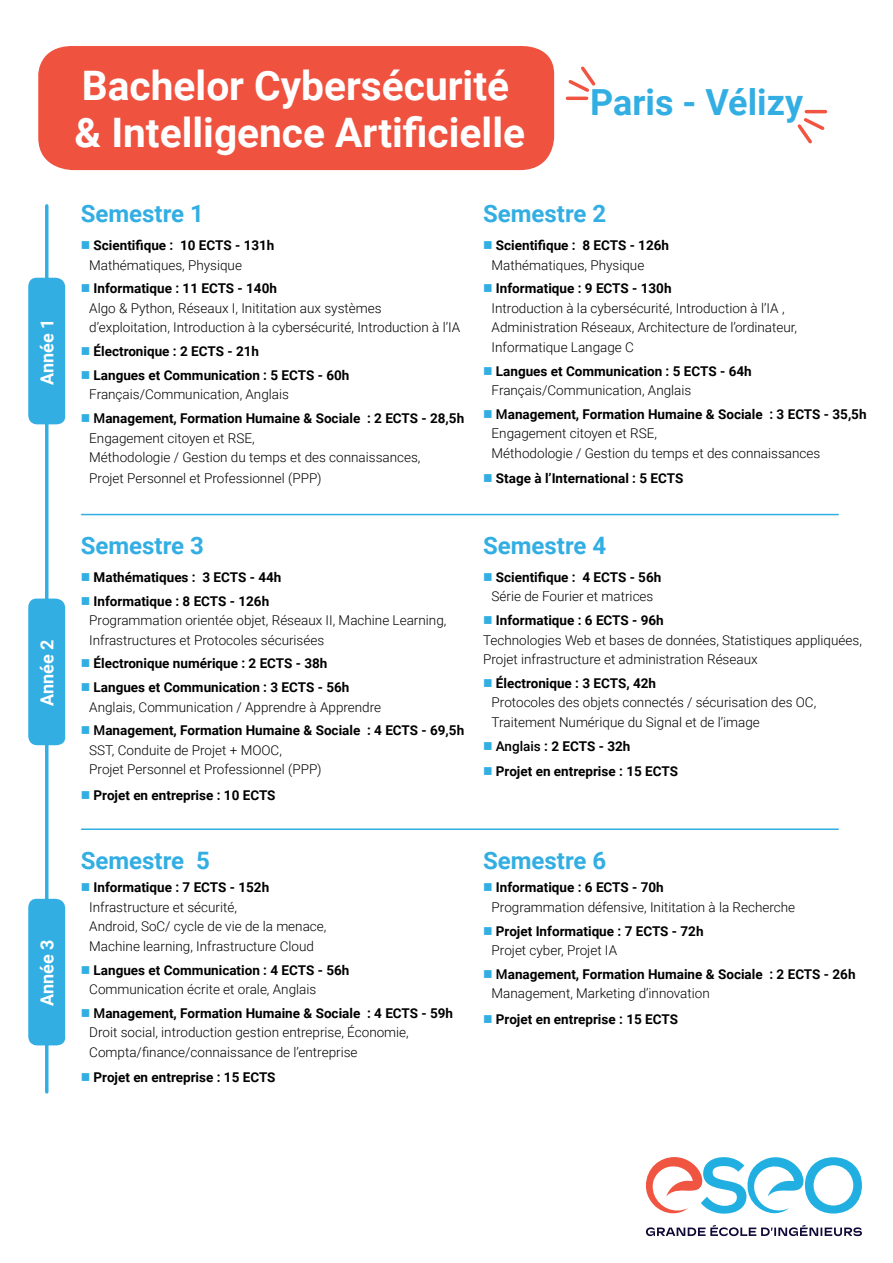
<style>
.page{position:relative;width:893px;height:1263px;background:#fff}
.page>*{position:absolute;margin:0;border:0;box-sizing:border-box;transform-origin:0 0}
.t1{font:700 40.65px "Roboto";color:#fff}
.t2{font:700 36px "Roboto";color:#32aee3}
.t3{font:700 24px "Roboto";color:#32aee3}
.t4{font:700 18px "Roboto";color:#fff}
.t5{font:300 13.5px/19.5px "Roboto";color:#000}
.t6{font:700 13.5px "Roboto";color:#000}
.s1{color:#32aee3}
.s2{font-weight:500}
</style>
<div class="page">
<svg style="left:646px;top:1157px;width:216px;height:57px"></svg>
<svg style="left:646px;top:1225px;width:216px;height:11px"></svg>
<div style="left:38px;top:46px;width:516px;height:124px;background:#f05240"></div>
<hr style="left:567px;top:97px;width:20px;height:3px;background:#f05541">
<svg style="left:568px;top:66px;width:28px;height:26px"></svg>
<hr style="left:806px;top:110px;width:19px;height:3px;background:#f05541">
<svg style="left:797px;top:118px;width:28px;height:26px"></svg>
<svg style="left:45px;top:206px;width:4px;height:886px;background:#4cb8e6"></svg>
<div style="left:28px;top:278px;width:38px;height:146px;background:#32aee3"></div>
<div style="left:28px;top:598px;width:38px;height:147px;background:#32aee3"></div>
<div style="left:28px;top:899px;width:38px;height:146px;background:#32aee3"></div>
<hr style="left:82px;top:514px;width:756px;height:1px;background:#32aee3">
<hr style="left:82px;top:828px;width:756px;height:2px;background:#32aee3">
<p class="t4" style="left:35px;top:385px;width:68px;rotate:-90deg">Année 1</p>
<p class="t4" style="left:35px;top:705px;width:68px;rotate:-90deg">Année 2</p>
<p class="t4" style="left:35px;top:1006px;width:68px;rotate:-90deg">Année 3</p>
<p class="t1" style="left:82px;top:57px;width:429px">Bachelor Cybersécurité</p>
<p class="t1" style="left:75px;top:104px;width:452px">&amp; Intelligence Artificielle</p>
<p class="t2" style="left:590px;top:77px;width:214px">Paris - Vélizy</p>
<p class="t3" style="left:81px;top:197px;width:125px">Semestre 1</p>
<p class="t6" style="left:81px;top:236px;width:195px"><span class="s1">■</span> Scientifique : 10 ECTS - 131h</p>
<p class="t5" style="left:89px;top:255px;width:154px">Mathématiques, Physique</p>
<p class="t6" style="left:81px;top:279px;width:198px"><span class="s1">■</span> Informatique : 11 ECTS - 140h</p>
<p class="t5" style="left:89px;top:298px;width:372px">Algo &amp; Python, Réseaux I, Inititation aux systèmes d’exploitation, Introduction à la cybersécurité, Introduction à l’IA</p>
<p class="t6" style="left:81px;top:342px;width:180px"><span class="s1">■</span> Électronique : 2 ECTS - 21h</p>
<p class="t6" style="left:81px;top:366px;width:270px"><span class="s1">■</span> Langues et Communication : 5 ECTS - 60h</p>
<p class="t5" style="left:89px;top:384px;width:201px">Français/Communication, Anglais</p>
<p class="t6" style="left:81px;top:409px;width:385px"><span class="s1">■</span> <span class="s2">M</span>anagement, Formation Humaine &amp; Sociale : 2 ECTS - 28,5h</p>
<p class="t5" style="left:89px;top:428px;width:167px">Engagement citoyen et RSE,</p>
<p class="t5" style="left:89px;top:447px;width:333px">Méthodologie / Gestion du temps et des connaissances,</p>
<p class="t5" style="left:89px;top:468px;width:234px">Projet Personnel et Professionnel (PPP)</p>
<p class="t3" style="left:483px;top:197px;width:125px">Semestre 2</p>
<p class="t6" style="left:483px;top:236px;width:187px"><span class="s1">■</span> Scientifique : 8 ECTS - 126h</p>
<p class="t5" style="left:492px;top:255px;width:154px">Mathématiques, Physique</p>
<p class="t6" style="left:483px;top:279px;width:190px"><span class="s1">■</span> Informatique : 9 ECTS - 130h</p>
<p class="t5" style="left:492px;top:298px;width:307px">Introduction à la cybersécurité, Introduction à l’IA ,<br>Administration Réseaux, Architecture de l’ordinateur,<br>Informatique Langage C</p>
<p class="t6" style="left:483px;top:361px;width:270px"><span class="s1">■</span> Langues et Communication : 5 ECTS - 64h</p>
<p class="t5" style="left:492px;top:380px;width:201px">Français/Communication, Anglais</p>
<p class="t6" style="left:483px;top:405px;width:385px"><span class="s1">■</span> <span class="s2">M</span>anagement, Formation Humaine &amp; Sociale : 3 ECTS - 35,5h</p>
<p class="t5" style="left:492px;top:423px;width:167px">Engagement citoyen et RSE,</p>
<p class="t5" style="left:492px;top:443px;width:330px">Méthodologie / Gestion du temps et des connaissances</p>
<p class="t6" style="left:483px;top:469px;width:202px"><span class="s1">■</span> Stage à l’International : 5 ECTS</p>
<p class="t3" style="left:81px;top:528px;width:125px">Semestre 3</p>
<p class="t6" style="left:81px;top:567px;width:202px"><span class="s1">■</span> Mathématiques : 3 ECTS - 44h</p>
<p class="t6" style="left:81px;top:591px;width:190px"><span class="s1">■</span> Informatique : 8 ECTS - 126h</p>
<p class="t5" style="left:89px;top:610px;width:359px">Programmation orientée objet, Réseaux II, Machine Learning,<br>Infrastructures et Protocoles sécurisées</p>
<p class="t6" style="left:81px;top:654px;width:248px"><span class="s1">■</span> Électronique numérique : 2 ECTS - 38h</p>
<p class="t6" style="left:81px;top:678px;width:270px"><span class="s1">■</span> Langues et Communication : 3 ECTS - 56h</p>
<p class="t5" style="left:89px;top:696px;width:293px">Anglais, Communication / Apprendre à Apprendre</p>
<p class="t6" style="left:81px;top:721px;width:385px"><span class="s1">■</span> <span class="s2">M</span>anagement, Formation Humaine &amp; Sociale : 4 ECTS - 69,5h</p>
<p class="t5" style="left:89px;top:740px;width:194px">SST, Conduite de Projet + MOOC,</p>
<p class="t5" style="left:89px;top:759px;width:234px">Projet Personnel et Professionnel (PPP)</p>
<p class="t6" style="left:81px;top:785px;width:196px"><span class="s1">■</span> Projet en entreprise : 10 ECTS</p>
<p class="t3" style="left:81px;top:843px;width:131px">Semestre 5</p>
<p class="t6" style="left:81px;top:878px;width:190px"><span class="s1">■</span> Informatique : 7 ECTS - 152h</p>
<p class="t5" style="left:89px;top:897px;width:149px">Infrastructure et sécurité,</p>
<p class="t5" style="left:89px;top:916px;width:239px">Android, SoC/ cycle de vie de la menace,</p>
<p class="t5" style="left:89px;top:936px;width:226px">Machine learning, Infrastructure Cloud</p>
<p class="t6" style="left:81px;top:960px;width:270px"><span class="s1">■</span> Langues et Communication : 4 ECTS - 56h</p>
<p class="t5" style="left:89px;top:979px;width:228px">Communication écrite et orale, Anglais</p>
<p class="t6" style="left:81px;top:1003px;width:374px"><span class="s1">■</span> <span class="s2">M</span>anagement, Formation Humaine &amp; Sociale : 4 ECTS - 59h</p>
<p class="t5" style="left:89px;top:1022px;width:321px">Droit social, introduction gestion entreprise, Économie,</p>
<p class="t5" style="left:89px;top:1042px;width:270px">Compta/finance/connaissance de l’entreprise</p>
<p class="t6" style="left:81px;top:1068px;width:196px"><span class="s1">■</span> Projet en entreprise : 15 ECTS</p>
<p class="t3" style="left:483px;top:528px;width:125px">Semestre 4</p>
<p class="t6" style="left:483px;top:567px;width:180px"><span class="s1">■</span> Scientifique : 4 ECTS - 56h</p>
<p class="t5" style="left:492px;top:586px;width:163px">Série de Fourier et matrices</p>
<p class="t6" style="left:483px;top:611px;width:182px"><span class="s1">■</span> Informatique : 6 ECTS - 96h</p>
<p class="t5" style="left:483px;top:629px;width:380px">Technologies Web et bases de données, Statistiques appliquées,</p>
<p class="t5" style="left:483px;top:649px;width:276px">Projet infrastructure et administration Réseaux</p>
<p class="t6" style="left:483px;top:674px;width:174px"><span class="s1">■</span> Électronique : 3 ECTS, 42h</p>
<p class="t5" style="left:492px;top:692px;width:326px">Protocoles des objets connectés / sécurisation des OC,<br>Traitement Numérique du Signal et de l’image</p>
<p class="t6" style="left:483px;top:736px;width:149px"><span class="s1">■</span> <span class="s2">Anglais</span> : 2 ECTS - 32h</p>
<p class="t6" style="left:483px;top:762px;width:196px"><span class="s1">■</span> Projet en entreprise : 15 ECTS</p>
<p class="t3" style="left:483px;top:843px;width:125px">Semestre 6</p>
<p class="t6" style="left:483px;top:878px;width:182px"><span class="s1">■</span> Informatique : 6 ECTS - 70h</p>
<p class="t5" style="left:492px;top:897px;width:305px">Programmation défensive, Inititation à la Recherche</p>
<p class="t6" style="left:483px;top:921px;width:222px"><span class="s1">■</span> Projet Informatique : 7 ECTS - 72h</p>
<p class="t5" style="left:492px;top:940px;width:127px">Projet cyber, Projet IA</p>
<p class="t6" style="left:483px;top:964px;width:374px"><span class="s1">■</span> <span class="s2">M</span>anagement, Formation Humaine &amp; Sociale : 2 ECTS - 26h</p>
<p class="t5" style="left:492px;top:983px;width:220px">Management, Marketing d’innovation</p>
<p class="t6" style="left:483px;top:1009px;width:196px"><span class="s1">■</span> Projet en entreprise : 15 ECTS</p>
</div>
